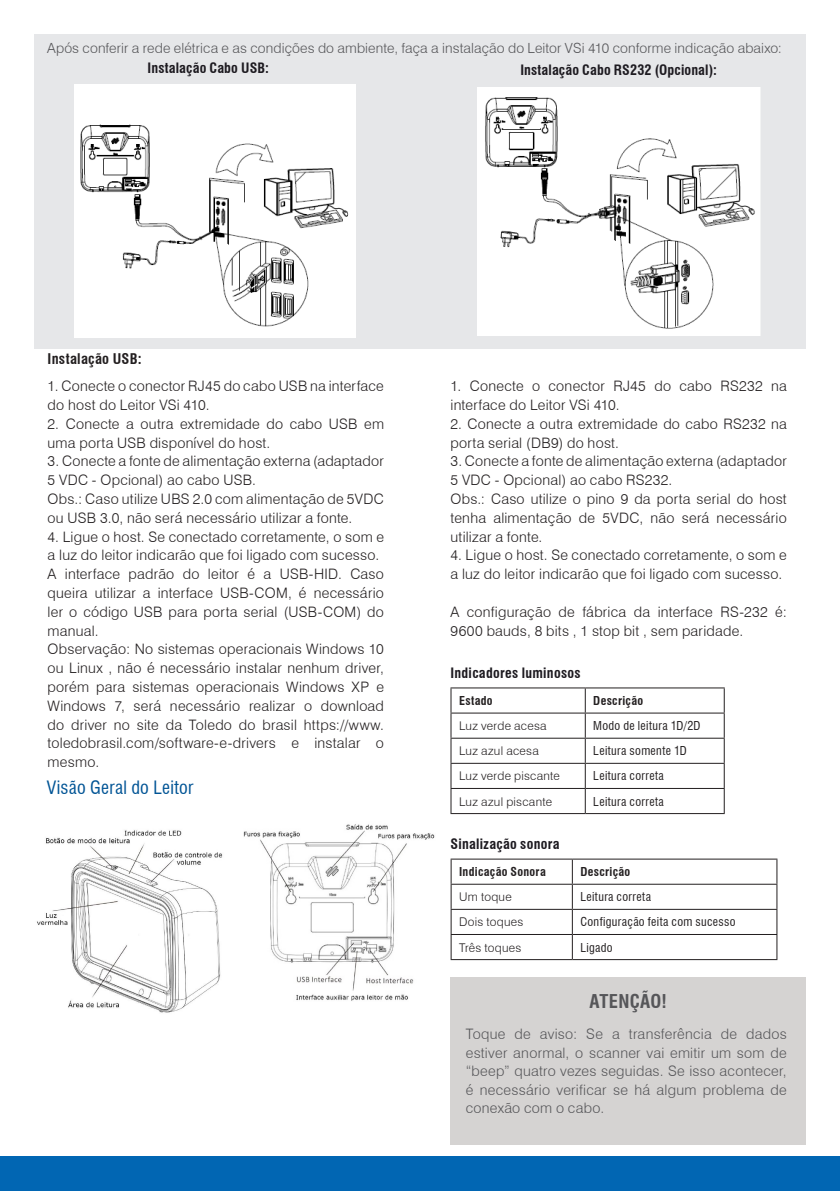
<style>
.page{position:relative;width:840px;height:1191px;background:#fff}
.page>*{position:absolute;margin:0;border:0;box-sizing:border-box;transform-origin:0 0}
.Título{font:700 condensed 18.6px "Swiss 721 BT";letter-spacing:.01em;color:#565659}
.SuperTítulo{font:condensed 18px "Swiss 721 BT";letter-spacing:.015em;color:#005495}
.Normal_-_cópia{font:300 14.4px/18.8px "Swiss 721 BT";letter-spacing:.02em;color:#231f20}
.Texto_Normal_Esq{font:300 14.4px/18.6px "Swiss 721 BT";letter-spacing:.02em;color:#565659;text-align:justify}
.Normal_-_cópia-2{font:700 condensed 14.4px "Swiss 721 BT";letter-spacing:.015em;color:#231f20}
.Texto{font:300 14px "Swiss 721 BT";letter-spacing:.01em;color:#565659}
.Texto-2{font:700 condensed 14px "Swiss 721 BT";letter-spacing:.01em;color:#1d1a20}
.SuperTítulo-2{font:700 condensed 14px "Swiss 721 BT";letter-spacing:.02em;color:#1d1a20}
.Texto_Normal_-_Tabel{font:condensed 12px "Swiss 721 BT";letter-spacing:.03em;color:#231f20}
.Título_-_Tabela{font:300 12px "Swiss 721 BT";letter-spacing:.025em;color:#231f20}
.Título_-_Tabela-2{font:700 condensed 12px "Swiss 721 BT";letter-spacing:.025em;color:#231f20}
</style>
<div class="page">
<div style="left:34px;top:34px;width:771px;height:315px;background:#e6e7e9"></div>
<div style="left:0;top:1157px;width:839px;height:34px;background:#0166b3"></div>
<img style="left:74px;top:85px;width:281px;height:253px">
<img style="left:477px;top:87px;width:282px;height:248px">
<hr style="left:585px;top:687px;width:139px;height:1px;background:#231f20">
<hr style="left:585px;top:763px;width:139px;height:1px;background:#231f20">
<hr style="left:585px;top:712px;width:139px;height:1px;background:#231f20">
<hr style="left:585px;top:737px;width:139px;height:1px;background:#231f20">
<hr style="left:585px;top:788px;width:139px;height:1px;background:#231f20">
<svg style="left:723px;top:688px;width:1px;height:125px"></svg>
<hr style="left:585px;top:813px;width:139px;height:1px;background:#231f20">
<hr style="left:450px;top:687px;width:135px;height:1px;background:#231f20">
<hr style="left:450px;top:763px;width:135px;height:1px;background:#231f20">
<hr style="left:450px;top:712px;width:135px;height:1px;background:#231f20">
<hr style="left:450px;top:737px;width:135px;height:1px;background:#231f20">
<hr style="left:450px;top:788px;width:135px;height:1px;background:#231f20">
<svg style="left:450px;top:688px;width:1px;height:125px"></svg>
<svg style="left:584px;top:688px;width:1px;height:125px"></svg>
<hr style="left:450px;top:813px;width:135px;height:1px;background:#231f20">
<hr style="left:572px;top:858px;width:205px;height:1px;background:#231f20">
<hr style="left:572px;top:934px;width:205px;height:1px;background:#231f20">
<hr style="left:572px;top:883px;width:205px;height:1px;background:#231f20">
<hr style="left:572px;top:909px;width:205px;height:1px;background:#231f20">
<svg style="left:776px;top:859px;width:1px;height:100px"></svg>
<hr style="left:572px;top:959px;width:205px;height:1px;background:#231f20">
<hr style="left:450px;top:858px;width:122px;height:1px;background:#231f20">
<hr style="left:450px;top:934px;width:122px;height:1px;background:#231f20">
<hr style="left:450px;top:883px;width:122px;height:1px;background:#231f20">
<hr style="left:450px;top:909px;width:122px;height:1px;background:#231f20">
<svg style="left:450px;top:859px;width:1px;height:100px"></svg>
<svg style="left:571px;top:859px;width:1px;height:100px"></svg>
<hr style="left:450px;top:959px;width:122px;height:1px;background:#231f20">
<img style="left:37px;top:830px;width:186px;height:183px">
<img style="left:243px;top:824px;width:192px;height:177px">
<div style="left:450px;top:977px;width:355px;height:167px;background:#d5d3d2"></div>
<p class="Texto" style="left:47px;top:40px;width:736px">Após conferir a rede elétrica e as condições do ambiente, faça a instalação do Leitor VSi 410 conforme indicação abaixo:</p>
<p class="Texto-2" style="left:147px;top:60px;width:123px">Instalação Cabo USB:</p>
<p class="Texto-2" style="left:520px;top:61px;width:198px">Instalação Cabo RS232 (Opcional):</p>
<p class="Normal_-_cópia-2" style="left:48px;top:350px;width:95px">Instalação USB:</p>
<p class="Normal_-_cópia" style="left:48px;top:376px;width:337px">1. Conecte o conector RJ45 do cabo USB na interface do host do Leitor VSi 410.</p>
<p class="Normal_-_cópia" style="left:48px;top:414px;width:338px">2. Conecte a outra extremidade do cabo USB em uma porta USB disponível do host.</p>
<p class="Normal_-_cópia" style="left:48px;top:452px;width:337px">3. Conecte a fonte de alimentação externa (adaptador<br>5 VDC - Opcional) ao cabo USB.</p>
<p class="Normal_-_cópia" style="left:48px;top:489px;width:337px">Obs.: Caso utilize UBS 2.0 com alimentação de 5VDC ou USB 3.0, não será necessário utilizar a fonte.</p>
<p class="Normal_-_cópia" style="left:48px;top:527px;width:337px">4. Ligue o host. Se conectado corretamente, o som e a luz do leitor indicarão que foi ligado com sucesso.</p>
<p class="Normal_-_cópia" style="left:48px;top:564px;width:337px;text-align:justify">A interface padrão do leitor é a USB-HID. Caso queira utilizar a interface USB-COM, é necessário ler o código USB para porta serial (USB-COM) do manual.</p>
<p class="Normal_-_cópia" style="left:48px;top:640px;width:338px;text-align:justify">Observação: No sistemas operacionais Windows 10 ou Linux , não é necessário instalar nenhum driver, porém para sistemas operacionais Windows XP e Windows 7, será necessário realizar o download do driver no site da Toledo do brasil https://www. toledobrasil.com/software-e-drivers e instalar o mesmo.</p>
<p class="SuperTítulo" style="left:47px;top:776px;width:148px">Visão Geral do Leitor</p>
<p class="Normal_-_cópia" style="left:450px;top:376px;width:337px">1. Conecte o conector RJ45 do cabo RS232 na interface do Leitor VSi 410.</p>
<p class="Normal_-_cópia" style="left:450px;top:414px;width:338px">2. Conecte a outra extremidade do cabo RS232 na porta serial (DB9) do host.</p>
<p class="Normal_-_cópia" style="left:450px;top:452px;width:337px">3. Conecte a fonte de alimentação externa (adaptador<br>5 VDC - Opcional) ao cabo RS232.</p>
<p class="Normal_-_cópia" style="left:450px;top:489px;width:337px;text-align:justify">Obs.: Caso utilize o pino 9 da porta serial do host tenha alimentação de 5VDC, não será necessário utilizar a fonte.</p>
<p class="Normal_-_cópia" style="left:450px;top:546px;width:337px">4. Ligue o host. Se conectado corretamente, o som e a luz do leitor indicarão que foi ligado com sucesso.</p>
<p class="Normal_-_cópia" style="left:450px;top:602px;width:337px">A configuração de fábrica da interface RS-232 é:<br>9600 bauds, 8 bits , 1 stop bit , sem paridade.</p>
<p class="SuperTítulo-2" style="left:450px;top:664px;width:132px">Indicadores luminosos</p>
<p class="Título_-_Tabela-2" style="left:459px;top:693px;width:35px">Estado</p>
<p class="Título_-_Tabela-2" style="left:593px;top:693px;width:51px">Descrição</p>
<p class="Título_-_Tabela" style="left:459px;top:718px;width:89px">Luz verde acesa</p>
<p class="Texto_Normal_-_Tabel" style="left:593px;top:718px;width:109px">Modo de leitura 1D/2D</p>
<p class="Título_-_Tabela" style="left:459px;top:743px;width:81px">Luz azul acesa</p>
<p class="Texto_Normal_-_Tabel" style="left:593px;top:743px;width:95px">Leitura somente 1D</p>
<p class="Título_-_Tabela" style="left:459px;top:769px;width:102px">Luz verde piscante</p>
<p class="Texto_Normal_-_Tabel" style="left:593px;top:769px;width:72px">Leitura correta</p>
<p class="Título_-_Tabela" style="left:459px;top:794px;width:95px">Luz azul piscante</p>
<p class="Texto_Normal_-_Tabel" style="left:593px;top:794px;width:72px">Leitura correta</p>
<p class="SuperTítulo-2" style="left:450px;top:835px;width:110px">Sinalização sonora</p>
<p class="Título_-_Tabela-2" style="left:459px;top:864px;width:88px">Indicação Sonora</p>
<p class="Título_-_Tabela-2" style="left:580px;top:864px;width:51px">Descrição</p>
<p class="Título_-_Tabela" style="left:459px;top:889px;width:54px">Um toque</p>
<p class="Texto_Normal_-_Tabel" style="left:580px;top:889px;width:72px">Leitura correta</p>
<p class="Título_-_Tabela" style="left:459px;top:915px;width:66px">Dois toques</p>
<p class="Texto_Normal_-_Tabel" style="left:580px;top:915px;width:156px">Configuração feita com sucesso</p>
<p class="Título_-_Tabela" style="left:459px;top:940px;width:64px">Três toques</p>
<p class="Texto_Normal_-_Tabel" style="left:580px;top:940px;width:34px">Ligado</p>
<p class="Título" style="left:589px;top:990px;width:79px">ATENÇÃO!</p>
<p class="Texto_Normal_Esq" style="left:465px;top:1024px;width:322px">Toque de aviso: Se a transferência de dados estiver anormal, o scanner vai emitir um som de “beep” quatro vezes seguidas. Se isso acontecer, é necessário verificar se há algum problema de conexão com o cabo.</p>
</div>
